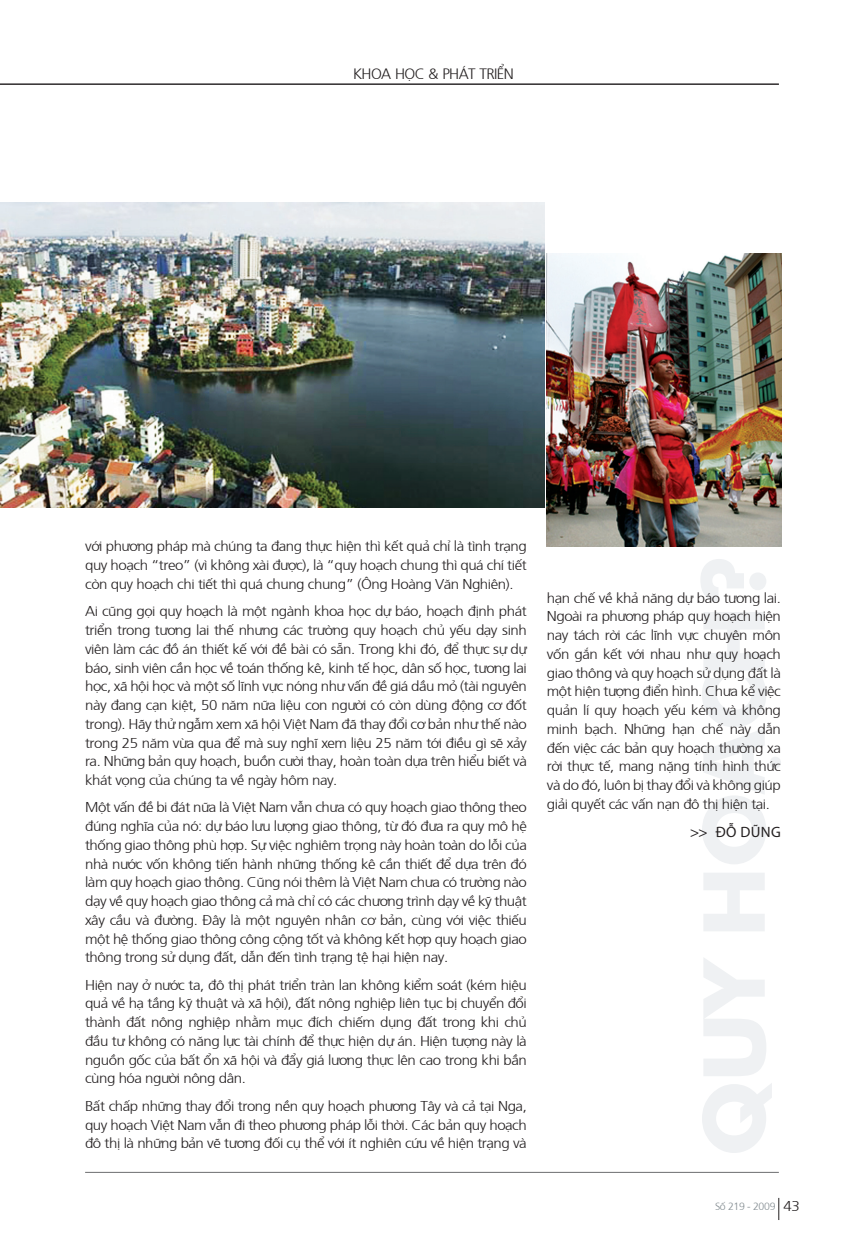
<style>
.page{position:relative;width:864px;height:1242px;background:#fff}
.page>*{position:absolute;margin:0;border:0;box-sizing:border-box;transform-origin:0 0}
.t1{font:300 15px "Frutiger";letter-spacing:-.04em;color:#231f20}
.t2{font:15px "Myriad Pro";color:#231f20}
.t3{font:300 14.25px/18.8px "Frutiger";letter-spacing:-.03em;color:#231f20;text-align:justify;scale:1.05 1}
.t4{font:300 10.5px "Frutiger";letter-spacing:-.03em;color:#838c91}
.s1{font-family:"Frutiger";font-weight:300}
.s2{font-size:14.25px;color:#231f20}
</style>
<div class="page">
<img style="left:1px;top:202px;width:543px;height:305px">
<img style="left:546px;top:253px;width:234px;height:293px">
<svg style="left:701px;top:559px;width:79px;height:594px"></svg>
<hr style="left:0;top:84px;width:778px;height:1px;background:#262324">
<hr style="left:85px;top:1172px;width:693px;height:1px;background:#6c6d70">
<svg style="left:778px;top:1198px;width:1px;height:22px"></svg>
<p class="t1" style="left:353px;top:64px;width:160px">KHOA HỌC &amp; PHÁT TRI ỂN</p>
<p class="t3" style="left:85px;top:536px;width:422px">với phương pháp mà chúng ta đang thực hiện thì kết quả chỉ là tình trạng quy hoạch “treo” (vì không xài được), là “quy hoạch chung thì quá chí tiết còn quy hoạch chi tiết thì quá chung chung” (Ông Hoàng Văn Nghiên).</p>
<p class="t3" style="left:85px;top:601px;width:422px">Ai cũng gọi quy hoạch là một ngành khoa học dự báo, hoạch định phát triển trong tương lai thế nhưng các trường quy hoạch chủ yếu dạy sinh viên làm các đồ án thiết kế với đề bài có sẵn. Trong khi đó, để thực sự dự báo, sinh viên cần học về toán thống kê, kinh tế học, dân số học, tương lai học, xã hội học và một số lĩnh vực nóng như vấn đề giá dầu mỏ (tài nguyên này đang cạn kiệt, 50 năm nữa liệu con người có còn dùng động cơ đốt trong). Hãy thử ngẫm xem xã hội Việt Nam đã thay đổi cơ bản như thế nào trong 25 năm vừa qua để mà suy nghĩ xem liệu 25 năm tới điều gì sẽ xảy ra. Những bản quy hoạch, buồn cười thay, hoàn toàn dựa trên hiểu biết và khát vọng của chúng ta về ngày hôm nay.</p>
<p class="t3" style="left:85px;top:797px;width:422px">Một vấn đề bi đát nữa là Việt Nam vẫn chưa có quy hoạch giao thông theo đúng nghĩa của nó: dự báo lưu lượng giao thông, từ đó đưa ra quy mô hệ thống giao thông phù hợp. Sự việc nghiêm trọng này hoàn toàn do lỗi của nhà nước vốn không tiến hành những thống kê cần thiết để dựa trên đó làm quy hoạch giao thông. Cũ ng nói thêm là Việt Nam chưa có trường nào dạy về quy hoạch giao thông cả mà chỉ có các chương trình dạy về kỹ thuật xây cầu và đường. Đây là một nguyên nhân cơ bản, cùng với việc thiếu một hệ thống giao thông công cộng tốt và không kết hợp quy hoạch giao thông trong sử dụng đất, dẫn đến tình trạng tệ hại hiện nay.</p>
<p class="t3" style="left:85px;top:974px;width:422px">Hiện nay ở nước ta, đô thị phát triển tràn lan không kiểm soát (kém hiệu quả về hạ tầng kỹ thuật và xã hội), đất nông nghiệp liên tục bị chuyển đổi thành đất nông nghiệp nhằm mục đích chiếm dụng đất trong khi chủ đầu tư không có năng lực tài chính để thực hiện dự án. Hiện tượng này là nguồn gốc của bất ổn xã hội và đẩy giá lương thực lên cao trong khi bần cùng hóa người nông dân.</p>
<p class="t3" style="left:85px;top:1095px;width:422px">Bất chấp những thay đổi trong nền quy hoạch phương Tây và cả tại Nga, quy hoạch Việt Nam vẫn đi theo phương pháp lỗi thời. Các bản quy hoạch đô thị là những bản vẽ tương đối cụ thể với ít nghiên cứu về hiện trạng và</p>
<p class="t3" style="left:546px;top:587px;width:224px">hạn chế về khả năng dự báo tương lai.<br>Ngoài ra phương pháp quy hoạch hiện nay tách rời các lĩnh vực chuyên môn vốn gắn kết với nhau như quy hoạch giao thông và quy hoạch sử dụng đất là một hiện tượng điển hình. C hưa kể việc quản lí quy hoạch yếu kém và không minh bạch. Những hạn chế này dẫn đến việc các bản quy hoạch thường xa rời thực tế, mang nặng tính hình thức và do đó, luôn bị thay đổi và không giúp giải quyết các vấn nạn đô thị hiện tại.</p>
<p class="t2" style="left:689px;top:822px;width:92px"><span class="s1">&gt;&gt;</span> Đỗ Dũng</p>
<p class="t4" style="left:714px;top:1198px;width:86px">Số 219 - 2009 <span class="s2">43</span></p>
</div>
